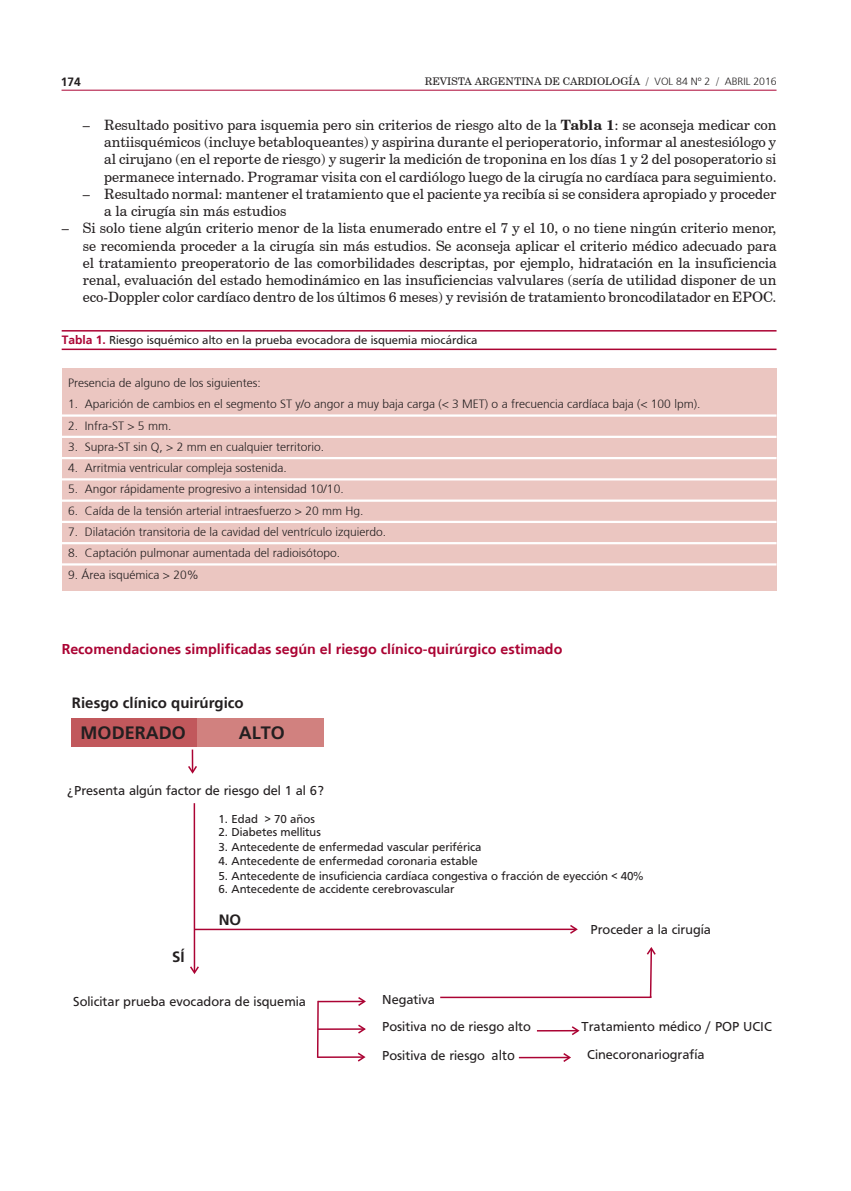
<style>
.page{position:relative;width:851px;height:1191px;background:#fff}
.page>*{position:absolute;margin:0;border:0;box-sizing:border-box;transform-origin:0 0}
.t1{font:700 18px "Frutiger";color:#231f20}
.t2{font:700 15px "Frutiger";color:#231f20}
.punteo1{font:14.25px/17.2px "Century Schoolbook BT";color:#231f20;text-align:justify}
.punteo{font:14.25px/17.2px "Century Schoolbook BT";letter-spacing:-.005em;color:#231f20;text-align:justify}
.subtit1n{font:700 14.25px "Frutiger";color:#ab0333}
.t3{font:13.5px "Frutiger";color:#231f20}
.tabla{font:300 12px "Frutiger";color:#231f20}
.tabla_tit_c_raya{font:12px "Frutiger";color:#231f20}
.t4{font:700 12px "Frutiger";color:#231f20}
.t5{font:10.5px "Century Schoolbook BT";color:#231f20}
.s1{font-family:"Frutiger";font-weight:300}
.s2{font-weight:700}
.s3{font-weight:700;color:#ab0333}
.s4{font-family:"Calibri";font-size:15px}
</style>
<div class="page">
<hr style="left:62px;top:90px;width:714px;height:1px;background:#ab0333">
<div style="left:62px;top:369px;width:714px;height:222px;background:#ebc6c1"></div>
<hr style="left:62px;top:330px;width:714px;height:1px;background:#ab0333">
<hr style="left:62px;top:348px;width:714px;height:2px;background:#ab0333">
<hr style="left:62px;top:414px;width:714px;height:3px;background:#fff">
<hr style="left:62px;top:436px;width:714px;height:2px;background:#fff">
<hr style="left:62px;top:457px;width:714px;height:2px;background:#fff">
<hr style="left:62px;top:478px;width:714px;height:2px;background:#fff">
<hr style="left:62px;top:499px;width:714px;height:3px;background:#fff">
<hr style="left:62px;top:521px;width:714px;height:2px;background:#fff">
<hr style="left:62px;top:542px;width:714px;height:2px;background:#fff">
<hr style="left:62px;top:563px;width:714px;height:2px;background:#fff">
<hr style="left:194px;top:928px;width:381px;height:2px;background:#ab0333">
<svg style="left:568px;top:925px;width:10px;height:9px"></svg>
<hr style="left:193px;top:803px;width:2px;height:168px;background:#ab0333">
<svg style="left:190px;top:964px;width:9px;height:10px"></svg>
<svg style="left:188px;top:749px;width:9px;height:25px"></svg>
<svg style="left:316px;top:947px;width:340px;height:115px"></svg>
<div style="left:72px;top:718px;width:126px;height:28px;background:#c1585c"></div>
<div style="left:198px;top:718px;width:126px;height:28px;background:#d1817f"></div>
<p class="t4" style="left:61px;top:75px;width:22px">174</p>
<p class="t5" style="left:425px;top:75px;width:353px">REVISTA ARGENTINA DE CARDIOLOGÍA / <span class="s1">VOL 84 Nº 2</span> / <span class="s1">ABRIL 2016</span></p>
<p class="punteo1" style="left:104px;top:116px;width:674px;text-indent:-21px">– Resultado positivo para isquemia pero sin criterios de riesgo alto de la <span class="s2">Tabla 1</span>: se aconseja medicar con antiisquémicos (incluye betabloqueantes) y aspirina durante el perioperatorio, informar al anestesiólogo y al cirujano (en el reporte de riesgo) y sugerir la medición de troponina en los días 1 y 2 del posoperatorio si permanece internado. Programar visita con el cardiólogo luego de la cirugía no cardíaca para seguimiento.</p>
<p class="punteo1" style="left:104px;top:185px;width:673px;text-indent:-21px">– Resultado normal: mantener el tratamiento que el paciente ya recibía si se considera apropiado y proceder a la cirugía sin más estudios</p>
<p class="punteo" style="left:83px;top:219px;width:695px;text-indent:-21px">– Si solo tiene algún criterio menor de la lista enumerado entre el 7 y el 10, o no tiene ningún criterio menor, se recomienda proceder a la cirugía sin más estudios. Se aconseja aplicar el criterio médico adecuado para el tratamiento preoperatorio de las comorbilidades descriptas, por ejemplo, hidratación en la insuficiencia renal, evaluación del estado hemodinámico en las insuficiencias valvulares (sería de utilidad disponer de un eco-Doppler color cardíaco dentro de los últimos 6 meses) y revisión de tratamiento broncodilatador en EPOC.</p>
<p class="tabla_tit_c_raya" style="left:62px;top:333px;width:417px"><span class="s3">Tabla 1.</span> Riesgo isquémico alto en la prueba evocadora de isquemia miocárdica</p>
<p class="tabla" style="left:68px;top:376px;width:194px">Presencia de alguno de los siguientes:</p>
<p class="tabla" style="left:68px;top:397px;width:633px">1. Aparición de cambios en el segmento ST y/o angor a muy baja carga (&lt; 3 MET) o a frecuencia cardíaca baja (&lt; 100 lpm).</p>
<p class="tabla" style="left:68px;top:418px;width:105px">2. Infra-ST &gt; 5 mm.</p>
<p class="tabla" style="left:68px;top:440px;width:257px">3. Supra-ST sin Q, &gt; 2 mm en cualquier territorio.</p>
<p class="tabla" style="left:68px;top:461px;width:220px">4. Arritmia ventricular compleja sostenida.</p>
<p class="tabla" style="left:68px;top:482px;width:277px">5. Angor rápidamente progresivo a intensidad 10/10.</p>
<p class="tabla" style="left:68px;top:504px;width:297px">6. Caída de la tensión arterial intraesfuerzo &gt; 20 mm Hg.</p>
<p class="tabla" style="left:68px;top:525px;width:320px">7. Dilatación transitoria de la cavidad del ventrículo izquierdo.</p>
<p class="tabla" style="left:68px;top:546px;width:274px">8. Captación pulmonar aumentada del radioisótopo.</p>
<p class="tabla" style="left:68px;top:568px;width:132px">9. Área isquémica &gt; 20%</p>
<p class="subtit1n" style="left:62px;top:641px;width:502px">Recomendaciones simplificadas según el riesgo clínico-quirúrgico estimado</p>
<p class="t2" style="left:72px;top:695px;width:173px">Riesgo clínico quirúrgico</p>
<p class="t1" style="left:81px;top:722px;width:106px">MODERADO</p>
<p class="t1" style="left:239px;top:722px;width:48px">ALTO</p>
<p class="t3" style="left:67px;top:784px;width:258px">¿Presenta algún factor de riesgo del 1 al 6?</p>
<p class="tabla_tit_c_raya" style="left:218px;top:814px;width:98px">1. Edad &gt; 70 años</p>
<p class="tabla_tit_c_raya" style="left:218px;top:827px;width:104px">2. Diabetes mellitus</p>
<p class="tabla_tit_c_raya" style="left:218px;top:842px;width:264px">3. Antecedente de enfermedad vascular periférica</p>
<p class="tabla_tit_c_raya" style="left:218px;top:856px;width:261px">4. Antecedente de enfermedad coronaria estable</p>
<p class="tabla_tit_c_raya" style="left:218px;top:871px;width:426px">5. Antecedente de insuficiencia cardíaca congestiva o fracción de eyección &lt; 40%</p>
<p class="tabla_tit_c_raya" style="left:218px;top:884px;width:237px">6. Antecedente de accidente cerebrovascular</p>
<p class="t2" style="left:219px;top:911px;width:24px">NO</p>
<p class="t2" style="left:172px;top:949px;width:14px">SÍ</p>
<p class="t3" style="left:590px;top:924px;width:122px">Proceder a la cirugía</p>
<p class="t3" style="left:73px;top:996px;width:234px">Solicitar prueba evocadora de isquemia</p>
<p class="t3" style="left:382px;top:994px;width:54px">Negativa</p>
<p class="t3" style="left:382px;top:1021px;width:150px">Positiva no de riesgo alto</p>
<p class="t3" style="left:382px;top:1050px;width:134px">Positiva de riesgo <span class="s4">alto</span></p>
<p class="t3" style="left:581px;top:1021px;width:192px">Tratamiento médico / POP UCIC</p>
<p class="t3" style="left:587px;top:1049px;width:119px">Cinecoronariografía</p>
</div>
